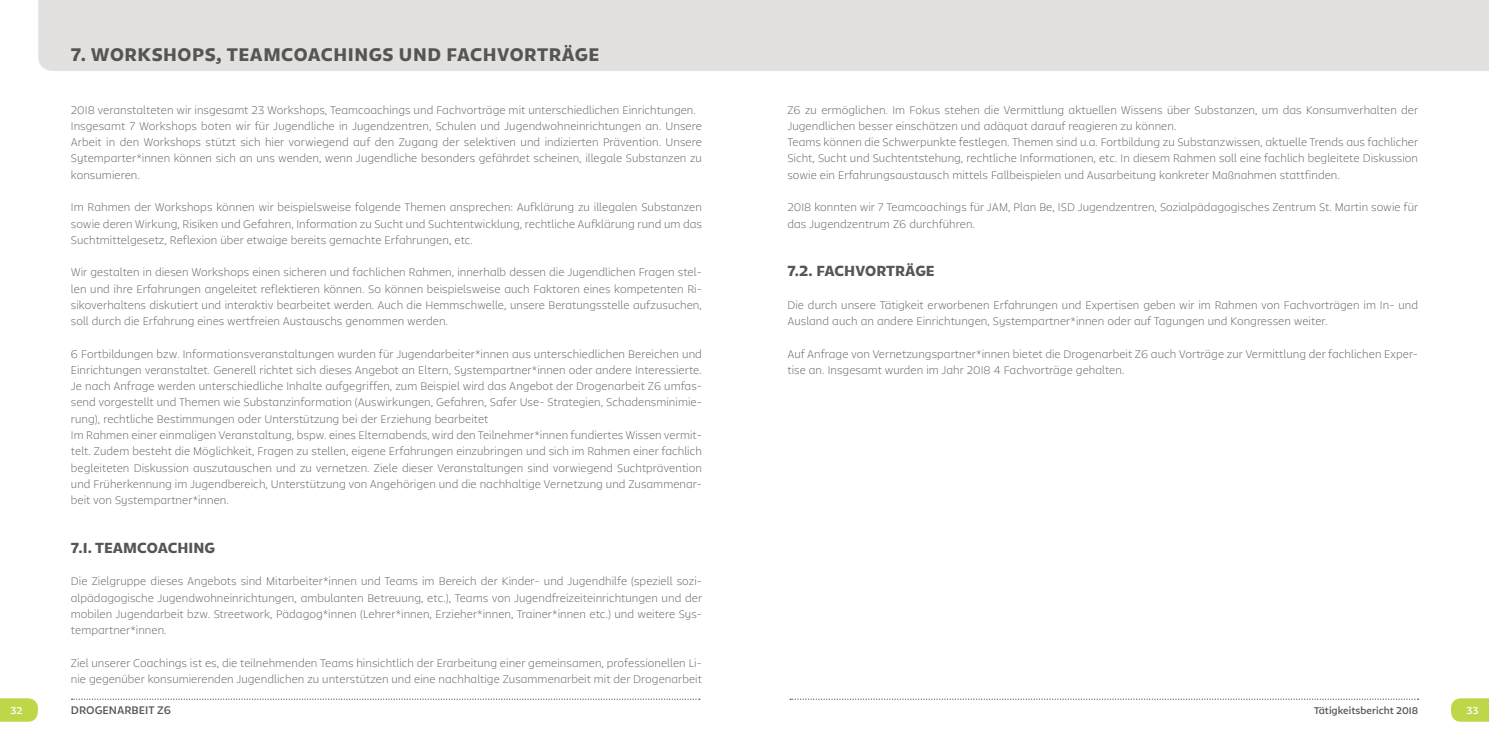
<style>
.page{position:relative;width:1489px;height:745px;background:#fff}
.page>*{position:absolute;margin:0;border:0;box-sizing:border-box;transform-origin:0 0}
.t1{font:900 18.75px "Tikal Sans";letter-spacing:.03em;color:#555554}
.t2{font:900 15px "Tikal Sans";letter-spacing:.005em;color:#555554}
.t3{font:300 11.25px/16.2px "Tikal Sans";letter-spacing:.005em;color:#555554}
.t4{font:700 11.25px "Tikal Sans";color:#555554}
.t5{font:700 10px "Tikal Sans";color:#555554}
.t6{font:700 10px "Tikal Sans";color:#fff}
</style>
<div class="page">
<svg style="left:0;top:698px;width:38px;height:23px"></svg>
<svg style="left:71px;top:698px;width:628px;height:1px"></svg>
<svg style="left:1451px;top:698px;width:37px;height:23px"></svg>
<svg style="left:790px;top:698px;width:628px;height:1px"></svg>
<div style="left:38px;top:0;width:1450px;height:71px;background:#e3e1e0"></div>
<h1 class="t1" style="left:71px;top:43px;width:530px">7. WORKSHOPS, TEAMCOACHINGS UND FACHVORTRÄGE</h1>
<p class="t3" style="left:71px;top:101px;width:632px">2018 veranstalteten wir insgesamt 23 Workshops, Teamcoachings und Fachvorträge mit unterschiedlichen Einrichtungen.<br>Insgesamt 7 Workshops boten wir für Jugendliche in Jugendzentren, Schulen und Jugendwohneinrichtungen an. Unsere Arbeit in den Workshops stützt sich hier vorwiegend auf den Zugang der selektiven und indizierten Prävention. Unsere Sytemparter*innen können sich an uns wenden, wenn Jugendliche besonders gefährdet scheinen, illegale Substanzen zu konsumieren.</p>
<p class="t3" style="left:71px;top:199px;width:632px;text-align:justify">Im Rahmen der Workshops können wir beispielsweise folgende Themen ansprechen: Aufklärung zu illegalen Substanzen sowie deren Wirkung, Risiken und Gefahren, Information zu Sucht und Suchtentwicklung, rechtliche Aufklärung rund um das Suchtmittelgesetz, Reflexion über etwaige bereits gemachte Erfahrungen, etc.</p>
<p class="t3" style="left:71px;top:264px;width:632px;text-align:justify">Wir gestalten in diesen Workshops einen sicheren und fachlichen Rahmen, innerhalb dessen die Jugendlichen Fragen stel&shy;len und ihre Erfahrungen angeleitet reflektieren können. So können beispielsweise auch Faktoren eines kompetenten Ri&shy;sikoverhaltens diskutiert und interaktiv bearbeitet werden. Auch die Hemmschwelle, unsere Beratungsstelle aufzusuchen, soll durch die Erfahrung eines wertfreien Austauschs genommen werden.</p>
<p class="t3" style="left:71px;top:345px;width:632px">6 Fortbildungen bzw. Informationsveranstaltungen wurden für Jugendarbeiter*innen aus unterschiedlichen Bereichen und Einrichtungen veranstaltet. Generell richtet sich dieses Angebot an Eltern, Systempartner*innen oder andere Interessierte.<br>Je nach Anfrage werden unterschiedliche Inhalte aufgegriffen, zum Beispiel wird das Angebot der Drogenarbeit Z6 umfas&shy;send vorgestellt und Themen wie Substanzinformation (Auswirkungen, Gefahren, Safer Use- Strategien, Schadensminimie&shy;rung), rechtliche Bestimmungen oder Unterstützung bei der Erziehung bearbeitet<br>Im Rahmen einer einmaligen Veranstaltung, bspw. eines Elternabends, wird den Teilnehmer*innen fundiertes Wissen vermit&shy;telt. Zudem besteht die Möglichkeit, Fragen zu stellen, eigene Erfahrungen einzubringen und sich im Rahmen einer fachlich begleiteten Diskussion auszutauschen und zu vernetzen. Ziele dieser Veranstaltungen sind vorwiegend Suchtprävention und Früherkennung im Jugendbereich, Unterstützung von Angehörigen und die nachhaltige Vernetzung und Zusammenar&shy;beit von Systempartner*innen.</p>
<h2 class="t2" style="left:71px;top:538px;width:146px">7.1. TEAMCOACHING</h2>
<p class="t3" style="left:71px;top:572px;width:632px;text-align:justify">Die Zielgruppe dieses Angebots sind Mitarbeiter*innen und Teams im Bereich der Kinder- und Jugendhilfe (speziell sozi&shy;alpädagogische Jugendwohneinrichtungen, ambulanten Betreuung, etc.), Teams von Jugendfreizeiteinrichtungen und der mobilen Jugendarbeit bzw. Streetwork, Pädagog*innen (Lehrer*innen, Erzieher*innen, Trainer*innen etc.) und weitere Sys&shy;tempartner*innen.</p>
<p class="t3" style="left:71px;top:654px;width:632px">Ziel unserer Coachings ist es, die teilnehmenden Teams hinsichtlich der Erarbeitung einer gemeinsamen, professionellen Li&shy;nie gegenüber konsumierenden Jugendlichen zu unterstützen und eine nachhaltige Zusammenarbeit mit der Drogenarbeit</p>
<p class="t3" style="left:787px;top:101px;width:632px">Z6 zu ermöglichen. Im Fokus stehen die Vermittlung aktuellen Wissens über Substanzen, um das Konsumverhalten der Jugendlichen besser einschätzen und adäquat darauf reagieren zu können.<br>Teams können die Schwerpunkte festlegen. Themen sind u.a. Fortbildung zu Substanzwissen, aktuelle Trends aus fachlicher Sicht, Sucht und Suchtentstehung, rechtliche Informationen, etc. In diesem Rahmen soll eine fachlich begleitete Diskussion sowie ein Erfahrungsaustausch mittels Fallbeispielen und Ausarbeitung konkreter Maßnahmen stattfinden.</p>
<p class="t3" style="left:787px;top:199px;width:632px">2018 konnten wir 7 Teamcoachings für JAM, Plan Be, ISD Jugendzentren, Sozialpädagogisches Zentrum St. Martin sowie für das Jugendzentrum Z6 durchführen.</p>
<h2 class="t2" style="left:787px;top:262px;width:149px">7.2. FACHVORTRÄGE</h2>
<p class="t3" style="left:787px;top:296px;width:632px">Die durch unsere Tätigkeit erworbenen Erfahrungen und Expertisen geben wir im Rahmen von Fachvorträgen im In- und<br>Ausland auch an andere Einrichtungen, Systempartner*innen oder auf Tagungen und Kongressen weiter.</p>
<p class="t3" style="left:787px;top:345px;width:632px">Auf Anfrage von Vernetzungspartner*innen bietet die Drogenarbeit Z6 auch Vorträge zur Vermittlung der fachlichen Exper&shy;tise an. Insgesamt wurden im Jahr 2018 4 Fachvorträge gehalten.</p>
<p class="t6" style="left:11px;top:704px;width:13px">32</p>
<p class="t4" style="left:71px;top:703px;width:102px">DROGENARBEIT Z6</p>
<p class="t5" style="left:1313px;top:704px;width:106px">Tätigkeitsbericht 2018</p>
<p class="t6" style="left:1466px;top:704px;width:13px">33</p>
</div>
